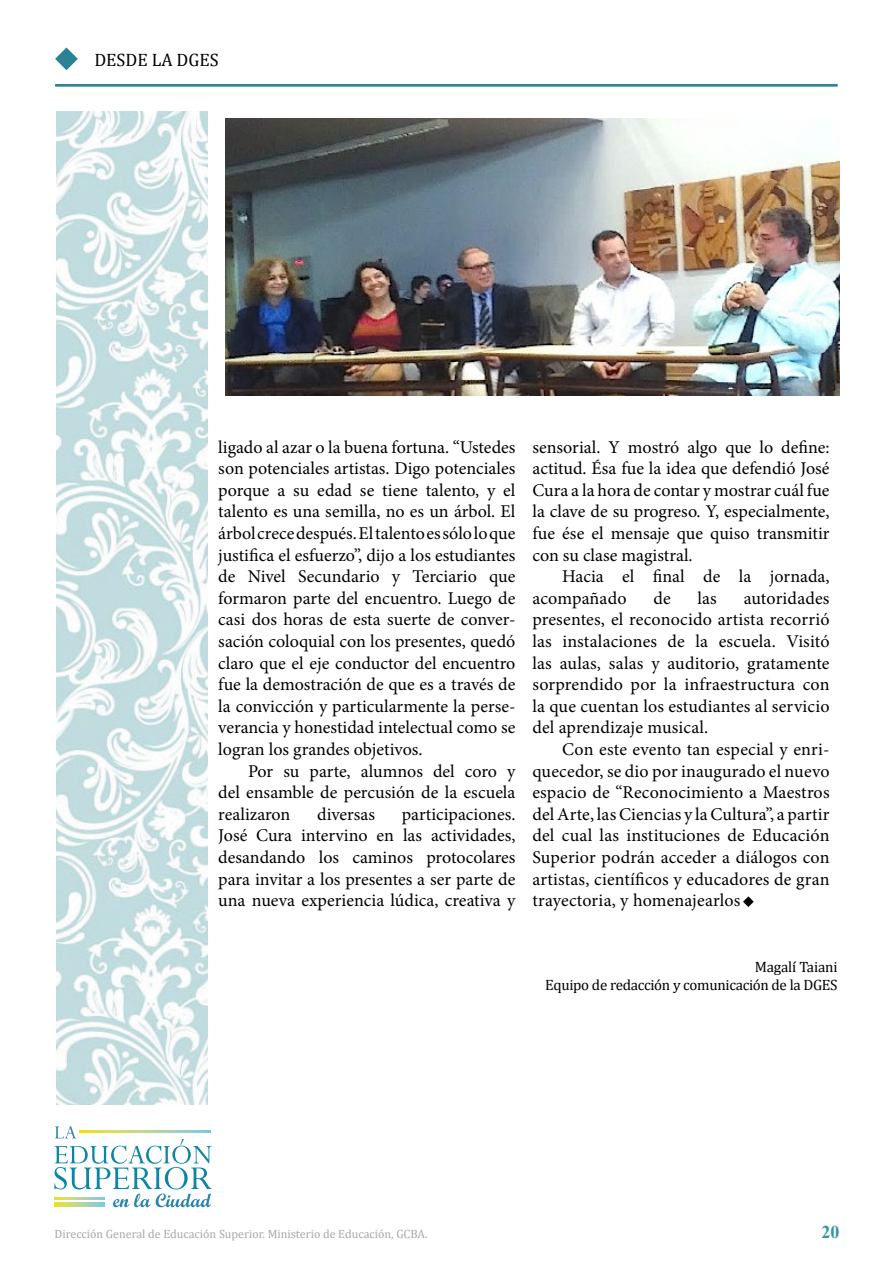
<style>
.page{position:relative;width:893px;height:1263px;background:#fff}
.page>*{position:absolute;margin:0;border:0;box-sizing:border-box;transform-origin:0 0}
.t1{font:18px/21.6px "Minion Pro";color:#000;text-align:justify}
.t2{font:18px "Cambria";color:#000}
.t3{font:700 18px "Times New Roman";color:#3194a7}
.t4{font:15px/18px "Cambria";letter-spacing:-.02em;color:#000;text-align:right}
.t5{font:12px "Cambria";color:#a8a8a7}
</style>
<div class="page">
<svg style="left:54px;top:1126px;width:158px;height:81px"></svg>
<svg style="left:79px;top:1130px;width:132px;height:3px"></svg>
<svg style="left:55px;top:1198px;width:49px;height:2px"></svg>
<svg style="left:55px;top:1202px;width:49px;height:5px"></svg>
<svg style="left:55px;top:47px;width:23px;height:23px"></svg>
<hr style="left:55px;top:84px;width:783px;height:3px;background:#2c8295">
<img style="left:57px;top:112px;width:150px;height:992px">
<svg style="left:743px;top:896px;width:11px;height:11px"></svg>
<img style="left:225px;top:118px;width:614px;height:277px">
<p class="t2" style="left:94px;top:49px;width:126px">DESDE LA DGES</p>
<p class="t1" style="left:218px;top:436px;width:299px">ligado al azar o la buena fortuna. “Ustedes son potenciales artistas. Digo potenciales porque a su edad se tiene talento, y el talento es una semilla, no es un árbol. El árbol crece después. El talento es sólo lo que justifica el esfuerzo”, dijo a los estudiantes de Nivel Secundario y Terciario que formaron parte del encuentro. Luego de casi dos horas de esta suerte de conver&shy;sación coloquial con los presentes, quedó claro que el eje conductor del encuentro fue la demostración de que es a través de la convicción y particularmente la perse&shy;verancia y honestidad intelectual como se logran los grandes objetivos.</p>
<p class="t1" style="left:218px;top:760px;width:299px;text-indent:30px">Por su parte, alumnos del coro y del ensamble de percusión de la escuela realizaron</p>
<p class="t1" style="left:317px;top:803px;width:59px">diversas</p>
<p class="t1" style="left:218px;top:803px;width:299px;text-indent:183px">participaciones.<br>José Cura intervino en las actividades, desandando los caminos protocolares para invitar a los presentes a ser parte de una nueva experiencia lúdica, creativa y</p>
<p class="t1" style="left:532px;top:436px;width:299px">sensorial. Y mostró algo que lo define: actitud. Ésa fue la idea que defendió José Cura a la hora de contar y mostrar cuál fue la clave de su progreso. Y, especialmente, fue ése el mensaje que quiso transmitir con su clase magistral.</p>
<p class="t1" style="left:532px;top:566px;width:299px;text-indent:30px">Hacia el final de la jornada, acompañado</p>
<p class="t1" style="left:532px;top:587px;width:299px;text-indent:211px">autoridades presentes, el reconocido artista recorrió las instalaciones de la escuela. Visitó las aulas, salas y auditorio, gratamente sorprendido por la infraestructura con la que cuentan los estudiantes al servicio del aprendizaje musical.</p>
<p class="t1" style="left:532px;top:739px;width:299px;text-indent:30px">Con este evento tan especial y enri&shy;quecedor, se dio por inaugurado el nuevo espacio de “Reconocimiento a Maestros del Arte, las Ciencias y la Cultura”, a partir del cual las instituciones de Educación Superior podrán acceder a diálogos con artistas, científicos y educadores de gran trayectoria, y homenajearlos</p>
<p class="t1" style="left:653px;top:587px;width:19px">de</p>
<p class="t1" style="left:697px;top:587px;width:21px">las</p>
<p class="t4" style="left:545px;top:957px;width:294px">Magalí Taiani<br>Equipo de redacción y comunicación de la DGES</p>
<p class="t5" style="left:54px;top:1227px;width:375px">Dirección General de Educación Superior. Ministerio de Educación, GCBA.</p>
<p class="t3" style="left:821px;top:1220px;width:19px">20</p>
</div>
